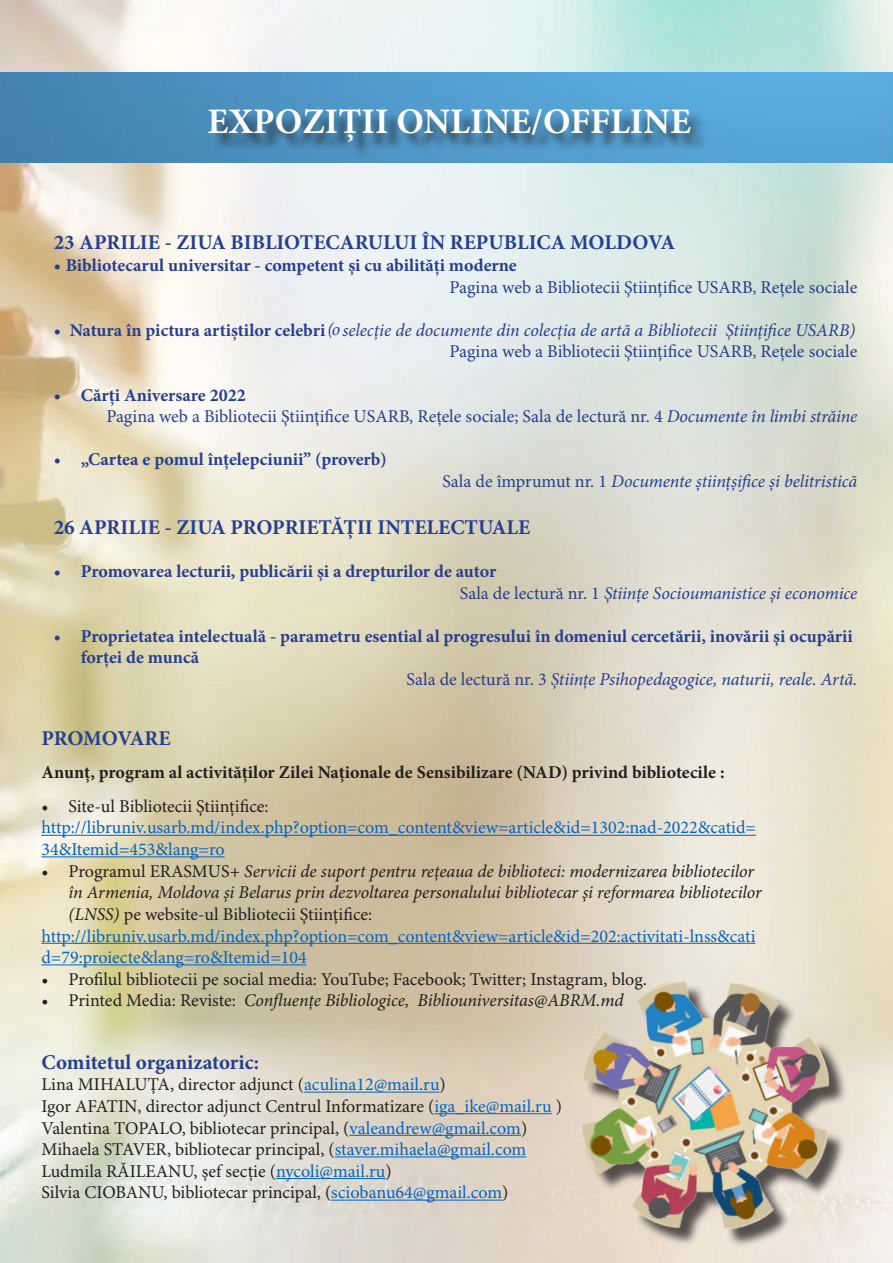
<style>
.page{position:relative;width:893px;height:1263px;background:#fff}
.page>*{position:absolute;margin:0;border:0;box-sizing:border-box;transform-origin:0 0}
.t1{font:700 36px "Minion Pro";color:#fff}
.t2{font:700 21px "Minion Pro";color:#253f8e}
.t3{font:18px/21.6px "Minion Pro";color:#231f20}
.t4{font:700 18px/21.6px "Minion Pro";color:#253f8e}
.t5{font:italic 18px/21.6px "Minion Pro";letter-spacing:-.01em;color:#253f8e;text-align:right}
.t6{font:italic 18px "Minion Pro";letter-spacing:-.01em;color:#231f20}
.t7{font:18px/21.6px "Minion Pro";color:#0563c1}
.t8{font:18px/21.6px "Minion Pro";color:#253f8e}
.t9{font:700 18px "Minion Pro";color:#231f20}
.s1{font-weight:700;font-style:normal}
.s2{font-style:normal}
.s3{font-weight:700}
.s4{font-style:italic}
.s5{font-weight:400}
.s6{font-weight:400;font-style:italic}
.s7{color:#0563c1}
</style>
<div class="page">
<img style="left:1px;top:0;width:892px;height:1263px">
<img style="left:0;top:0;width:1px;height:1263px">
<hr style="left:41px;top:835px;width:715px;height:1px;background:#0563c1">
<hr style="left:41px;top:856px;width:184px;height:1px;background:#0563c1">
<hr style="left:41px;top:943px;width:714px;height:1px;background:#0563c1">
<hr style="left:41px;top:964px;width:266px;height:1px;background:#0563c1">
<hr style="left:304px;top:1092px;width:136px;height:1px;background:#0563c1">
<hr style="left:434px;top:1113px;width:118px;height:1px;background:#0563c1">
<hr style="left:349px;top:1135px;width:172px;height:1px;background:#0563c1">
<hr style="left:335px;top:1156px;width:191px;height:1px;background:#0563c1">
<hr style="left:276px;top:1178px;width:109px;height:1px;background:#0563c1">
<hr style="left:331px;top:1200px;width:171px;height:1px;background:#0563c1">
<div style="left:0;top:448px;width:8px;height:184px;background:#231f20;opacity:.75"></div>
<img style="left:0;top:72px;width:893px;height:90px">
<div style="left:211px;top:111px;width:498px;height:48px;background:#231f20;opacity:.75"></div>
<img style="left:518px;top:918px;width:375px;height:345px">
<h1 class="t1" style="left:207px;top:96px;width:485px">EXPOZIȚII ONLINE/OFFLINE</h1>
<p class="t2" style="left:54px;top:228px;width:623px">23 APRILIE - ZIUA BIBLIOTECARULUI ÎN REPUBLICA MOLDOVA</p>
<p class="t4" style="left:54px;top:254px;width:464px">• Bibliotecarul universitar - competent şi cu abilităţi moderne</p>
<p class="t8" style="left:450px;top:277px;width:409px">Pagina web a Bibliotecii Ştiinţifice USARB, Reţele sociale</p>
<p class="t5" style="left:54px;top:319px;width:805px"><span class="s1">• Natura în pictura artiștilor celebri</span>(o selecţie de documente din colecţia de artă a Bibliotecii Ştiinţifice USARB)<br><span class="s2">Pagina web a Bibliotecii Ştiinţifice USARB, Reţele sociale</span></p>
<p class="t8" style="left:106px;top:385px;width:752px;text-indent:-53px"><span class="s3">• Cărţi Aniversare 2022<br></span>Pagina web a Bibliotecii Ştiinţifice USARB, Reţele sociale; Sala de lectură nr. 4 <span class="s4">Documente în limbi străine</span></p>
<p class="t4" style="left:54px;top:448px;width:335px">• „Cartea e pomul înţelepciunii” (proverb)</p>
<p class="t5" style="left:442px;top:470px;width:417px"><span class="s2">Sala de împrumut nr. 1</span> Documente ştiinţşifice şi belitristică</p>
<p class="t2" style="left:54px;top:512px;width:478px">26 APRILIE - ZIUA PROPRIETĂŢII INTELECTUALE</p>
<p class="t4" style="left:460px;top:560px;width:399px;text-indent:-406px">• Promovarea lecturii, publicării şi a drepturilor de autor<br><span class="s5">Sala de lectură nr. 1</span> <span class="s6">Ştiinţe Socioumanistice şi economice</span></p>
<p class="t4" style="left:54px;top:625px;width:801px">• Proprietatea intelectuală - parametru esential al progresului în domeniul cercetării, inovării şi ocupării</p>
<p class="t4" style="left:81px;top:646px;width:120px">forţei de muncă</p>
<p class="t5" style="left:407px;top:668px;width:452px"><span class="s2">Sala de lectură nr. 3</span> Ştiinţe Psihopedagogice, naturii, reale. Artă.</p>
<p class="t2" style="left:41px;top:723px;width:131px">PROMOVARE</p>
<p class="t9" style="left:41px;top:760px;width:685px">Anunț, program al activităților Zilei Naţionale de Sensibilizare (NAD) privind bibliotecile :</p>
<p class="t3" style="left:41px;top:796px;width:9px">•</p>
<p class="t3" style="left:68px;top:796px;width:202px">Site-ul Bibliotecii Ştiinţifice:</p>
<p class="t7" style="left:41px;top:818px;width:716px">http://libruniv.usarb.md/index.php?option=com_content&amp;view=article&amp;id=1302:nad-2022&amp;catid=<br>34&amp;Itemid=453&amp;lang=ro</p>
<p class="t6" style="left:41px;top:859px;width:714px"><span class="s2">• Programul ERASMUS+</span> Servicii de suport pentru rețeaua de biblioteci: modernizarea bibliotecilor</p>
<p class="t6" style="left:68px;top:880px;width:695px">în Armenia, Moldova şi Belarus prin dezvoltarea personalului bibliotecar şi reformarea bibliotecilor</p>
<p class="t3" style="left:68px;top:904px;width:305px"><span class="s4">(LNSS)</span> pe website-ul Bibliotecii Ştiinţifice:</p>
<p class="t7" style="left:41px;top:926px;width:716px">http://libruniv.usarb.md/index.php?option=com_content&amp;view=article&amp;id=202:activitati-lnss&amp;cati</p>
<p class="t7" style="left:41px;top:947px;width:267px">d=79:proiecte&amp;lang=ro&amp;Itemid=104</p>
<p class="t3" style="left:41px;top:969px;width:607px">• Profilul bibliotecii pe social media: YouTube; Facebook; Twitter; Instagram, blog.</p>
<p class="t6" style="left:41px;top:988px;width:584px"><span class="s2">• Printed Media: Reviste:</span> Confluențe Bibliologice, Bibliouniversitas@ABRM.md</p>
<p class="t2" style="left:41px;top:1047px;width:219px">Comitetul organizatoric:</p>
<p class="t3" style="left:41px;top:1074px;width:522px">Lina MIHALUŢA, director adjunct (<span class="s7">aculina12@mail.ru</span>)<br>Igor AFATIN, director adjunct Centrul Informatizare (<span class="s7">iga_ike@mail.ru</span> )<br>Valentina TOPALO, bibliotecar principal, (<span class="s7">valeandrew@gmail.com</span>)<br>Mihaela STAVER, bibliotecar principal, (<span class="s7">staver.mihaela@gmail.com </span>Ludmila RĂILEANU, şef secţie (<span class="s7">nycoli@mail.ru</span>)<br>Silvia CIOBANU, bibliotecar principal, (<span class="s7">sciobanu64@gmail.com</span>)</p>
</div>
